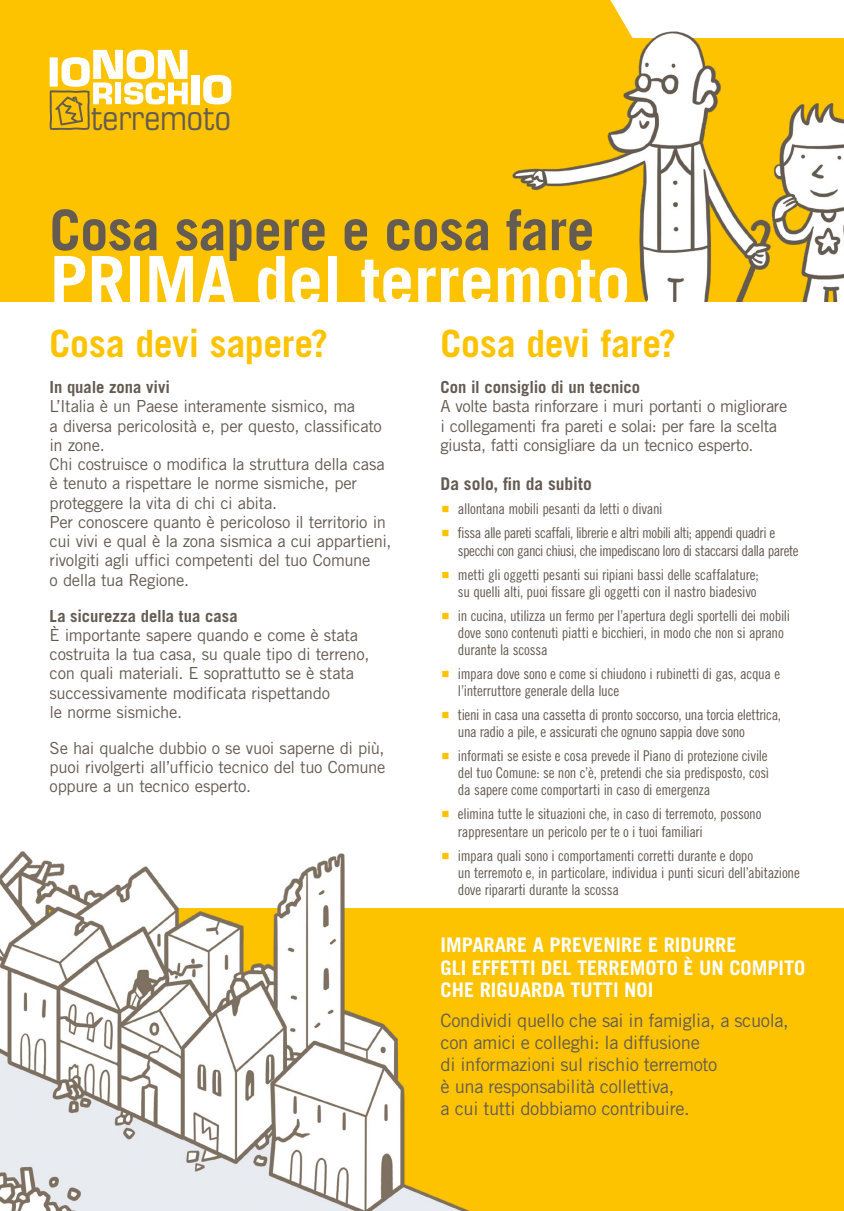
<style>
.page{position:relative;width:844px;height:1211px;background:#fff}
.page>*{position:absolute;margin:0;border:0;box-sizing:border-box;transform-origin:0 0}
.t1{font:700 68.25px "Trade Gothic LT Std";color:#fff}
.t2{font:700 56px "Trade Gothic LT Std";letter-spacing:-.01em;color:#645b52}
.t3{font:700 37.62px "Trade Gothic LT Std";letter-spacing:-.005em;color:#fdc300}
.t4{font:condensed 34.74px "Eurostile LT Std";color:#645b52}
.t5{font:700 20.12px/22.8px "Trade Gothic LT Std";color:#fff}
.t6{font:18.38px/22.1px "Trade Gothic LT Std";letter-spacing:-.02em;color:#645b52}
.t7{font:700 17.5px "Trade Gothic LT Std";color:#645b52}
.t8{font:16.62px/19.2px "Trade Gothic LT Std";letter-spacing:-.025em;color:#645b52}
.t9{font:700 16.62px "Trade Gothic LT Std";letter-spacing:-.005em;color:#645b52}
.t10{font:14.88px/17.1px "Trade Gothic LT Std Cn 18";letter-spacing:-.02em;color:#645b52}
</style>
<div class="page">
<div style="left:0;top:0;width:622px;height:302px;background:#fdc300"></div>
<img style="left:500px;top:19px;width:343px;height:283px">
<div style="left:191px;top:75px;width:8px;height:29px;background:#fff"></div>
<svg style="left:203px;top:75px;width:28px;height:29px"></svg>
<div style="left:0;top:908px;width:843px;height:302px;background:#fdc300"></div>
<img style="left:0;top:851px;width:467px;height:359px">
<svg style="left:49px;top:50px;width:139px;height:80px"></svg>
<svg style="left:442px;top:852px;width:6px;height:6px"></svg>
<h3 class="t4" style="left:91px;top:96px;width:141px">terremoto</h3>
<h2 class="t2" style="left:50px;top:196px;width:546px">Cosa sapere e cosa fare</h2>
<h1 class="t1" style="left:50px;top:239px;width:582px">PRIMA del terremoto</h1>
<h3 class="t3" style="left:50px;top:321px;width:280px">Cosa devi sapere?</h3>
<p class="t9" style="left:50px;top:377px;width:122px">In quale zona vivi</p>
<p class="t8" style="left:50px;top:396px;width:343px">L’Italia è un Paese interamente sismico, ma<br>a diversa pericolosità e, per questo, classificato in zone.<br>Chi costruisce o modifica la struttura della casa è tenuto a rispettare le norme sismiche, per proteggere la vita di chi ci abita.<br>Per conoscere quanto è pericoloso il territorio in cui vivi e qual è la zona sismica a cui appartieni, rivolgiti agli uffici competenti del tuo Comune<br>o della tua Regione.</p>
<p class="t9" style="left:50px;top:605px;width:189px">La sicurezza della tua casa</p>
<p class="t8" style="left:50px;top:625px;width:321px">È importante sapere quando e come è stata costruita la tua casa, su quale tipo di terreno, con quali materiali. E soprattutto se è stata successivamente modificata rispettando<br>le norme sismiche.</p>
<p class="t8" style="left:50px;top:738px;width:337px;text-align:justify">Se hai qualche dubbio o se vuoi saperne di più, puoi rivolgerti all’ufficio tecnico del tuo Comune oppure a un tecnico esperto.</p>
<h3 class="t3" style="left:440px;top:321px;width:237px">Cosa devi fare?</h3>
<p class="t9" style="left:440px;top:377px;width:201px">Con il consiglio di un tecnico</p>
<p class="t8" style="left:440px;top:396px;width:348px">A volte basta rinforzare i muri portanti o migliorare i collegamenti fra pareti e solai: per fare la scelta giusta, fatti consigliare da un tecnico esperto.</p>
<p class="t7" style="left:440px;top:473px;width:153px">Da solo, fin da subito</p>
<p class="t10" style="left:458px;top:497px;width:318px;line-height:24.1px">allontana mobili pesanti da letti o divani<br>fissa alle pareti scaffali, librerie e altri mobili alti; appendi quadri e</p>
<p class="t10" style="left:458px;top:538px;width:342px;line-height:24.1px">specchi con ganci chiusi, che impediscano loro di staccarsi dalla parete metti gli oggetti pesanti sui ripiani bassi delle scaffalature;</p>
<p class="t10" style="left:458px;top:579px;width:333px;line-height:24.1px">su quelli alti, puoi fissare gli oggetti con il nastro biadesivo<br>in cucina, utilizza un fermo per l’apertura degli sportelli dei mobili</p>
<p class="t10" style="left:458px;top:624px;width:327px">dove sono contenuti piatti e bicchieri, in modo che non si aprano durante la scossa</p>
<p class="t10" style="left:458px;top:665px;width:323px">impara dove sono e come si chiudono i rubinetti di gas, acqua e l’interruttore generale della luce</p>
<p class="t10" style="left:458px;top:706px;width:324px">tieni in casa una cassetta di pronto soccorso, una torcia elettrica, una radio a pile, e assicurati che ognuno sappia dove sono</p>
<p class="t10" style="left:458px;top:747px;width:312px;text-align:justify">informati se esiste e cosa prevede il Piano di protezione civile del tuo Comune: se non c’è, pretendi che sia predisposto, così da sapere come comportarti in caso di emergenza</p>
<p class="t10" style="left:458px;top:805px;width:305px">elimina tutte le situazioni che, in caso di terremoto, possono rappresentare un pericolo per te o i tuoi familiari</p>
<p class="t10" style="left:458px;top:846px;width:343px">impara quali sono i comportamenti corretti durante e dopo<br>un terremoto e, in particolare, individua i punti sicuri dell’abitazione dove ripararti durante la scossa</p>
<h3 class="t5" style="left:440px;top:933px;width:366px">IMPARARE A PREVENIRE E RIDURRE<br>GLI EFFETTI DEL TERREMOTO È UN COMPITO<br>CHE RIGUARDA TUTTI NOI</h3>
<p class="t6" style="left:440px;top:1009px;width:350px">Condividi quello che sai in famiglia, a scuola, con amici e colleghi: la diffusione<br>di informazioni sul rischio terremoto<br>è una responsabilità collettiva,<br>a cui tutti dobbiamo contribuire.</p>
</div>
